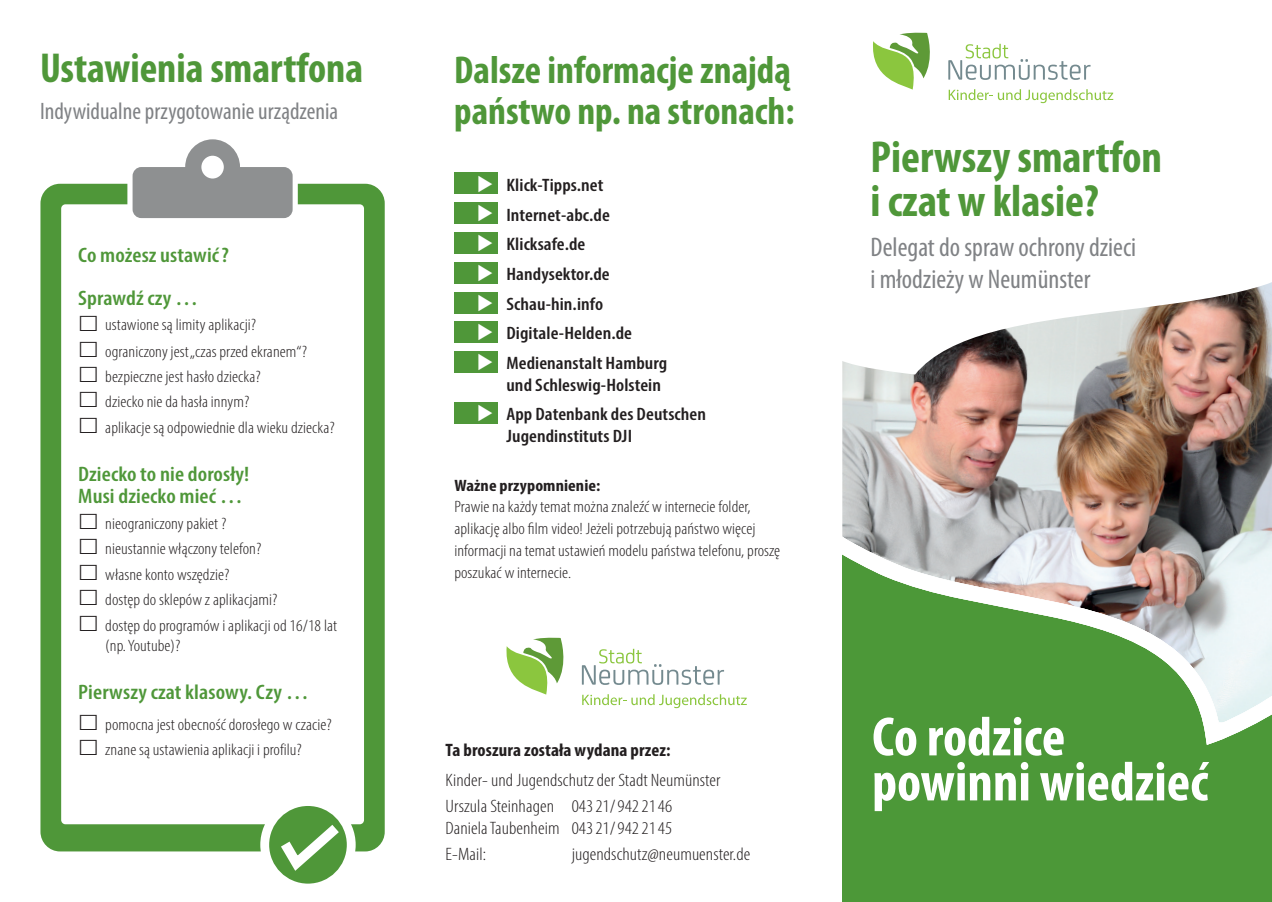
<style>
.page{position:relative;width:1272px;height:902px;background:#fff}
.page>*{position:absolute;margin:0;border:0;box-sizing:border-box;transform-origin:0 0}
.t1{font:700 condensed 55.65px/45px "Myriad Pro";color:#fff}
.t2{font:700 condensed 45px/43.5px "Myriad Pro";color:#4f9739}
.t3{font:700 condensed 42px "Myriad Pro";color:#4f9739}
.t4{font:700 condensed 39px/41.2px "Myriad Pro";color:#4f9739}
.t5{font:condensed 27px/32.4px "Myriad Pro";color:#808285}
.t6{font:condensed 23.85px "Myriad Pro";color:#808285}
.t7{font:600 condensed 21px/43px "Myriad Pro";letter-spacing:.005em;color:#4f9739;scale:1.1 1}
.t8{font:600 condensed 18px/29.7px "Myriad Pro";letter-spacing:.005em;color:#231f20;scale:1.1 1}
.t9{font:300 condensed 18px/25.8px "Myriad Pro";letter-spacing:.005em;color:#231f20;scale:1.1 1}
.t10{font:700 condensed 18px "Myriad Pro";letter-spacing:.005em;color:#231f20;scale:1.05 1}
.t11{font:300 condensed 16.5px/25.3px "Myriad Pro";letter-spacing:.005em;color:#231f20;scale:1.1 1}
.t12{font:700 condensed 16.5px "Myriad Pro";letter-spacing:.005em;color:#231f20;scale:1.1 1}
</style>
<div class="page">
<img style="left:842px;top:374px;width:429px;height:157px">
<svg style="left:842px;top:282px;width:429px;height:92px"></svg>
<div style="left:842px;top:744px;width:429px;height:157px;background:#4c9838"></div>
<svg style="left:842px;top:531px;width:429px;height:213px;background:#8ab07d"></svg>
<div style="left:454px;top:173px;width:43px;height:21px;background:#4f9739"></div>
<div style="left:454px;top:202px;width:43px;height:22px;background:#4f9739"></div>
<div style="left:454px;top:232px;width:43px;height:21px;background:#4f9739"></div>
<div style="left:454px;top:262px;width:43px;height:21px;background:#4f9739"></div>
<div style="left:454px;top:292px;width:43px;height:21px;background:#4f9739"></div>
<div style="left:454px;top:322px;width:43px;height:21px;background:#4f9739"></div>
<div style="left:454px;top:351px;width:43px;height:21px;background:#4f9739"></div>
<div style="left:454px;top:402px;width:43px;height:21px;background:#4f9739"></div>
<svg style="left:133px;top:139px;width:159px;height:45px"></svg>
<svg style="left:40px;top:184px;width:345px;height:667px"></svg>
<svg style="left:260px;top:797px;width:106px;height:87px"></svg>
<svg style="left:948px;top:44px;width:142px;height:36px"></svg>
<svg style="left:873px;top:32px;width:57px;height:58px"></svg>
<svg style="left:948px;top:89px;width:165px;height:14px"></svg>
<svg style="left:582px;top:648px;width:142px;height:36px"></svg>
<svg style="left:506px;top:637px;width:58px;height:57px"></svg>
<svg style="left:582px;top:694px;width:164px;height:14px"></svg>
<svg style="left:80px;top:316px;width:17px;height:15px"></svg>
<svg style="left:80px;top:341px;width:42px;height:16px"></svg>
<svg style="left:80px;top:366px;width:42px;height:17px"></svg>
<svg style="left:80px;top:392px;width:42px;height:16px"></svg>
<svg style="left:80px;top:417px;width:42px;height:16px"></svg>
<svg style="left:80px;top:513px;width:42px;height:17px"></svg>
<svg style="left:80px;top:539px;width:42px;height:16px"></svg>
<svg style="left:80px;top:564px;width:42px;height:16px"></svg>
<svg style="left:80px;top:589px;width:42px;height:17px"></svg>
<svg style="left:80px;top:615px;width:42px;height:16px"></svg>
<svg style="left:80px;top:714px;width:42px;height:16px"></svg>
<svg style="left:80px;top:739px;width:42px;height:17px"></svg>
<h3 class="t3" style="left:40px;top:42px;width:325px">Ustawienia smartfona</h3>
<h3 class="t6" style="left:40px;top:97px;width:299px">Indywidualne przygotowanie urządzenia</h3>
<p class="t7" style="left:78px;top:233px;width:139px">Co możesz ustawić?<br>Sprawdź czy …</p>
<p class="t11" style="left:105px;top:311px;width:185px;line-height:26.8px">ustawione są limity aplikacji? ograniczony jest „czas przed ekranem“?</p>
<p class="t11" style="left:105px;top:364px;width:210px">bezpieczne jest hasło dziecka?<br>dziecko nie da hasła innym?<br>aplikacje są odpowiednie dla wieku dziecka?</p>
<p class="t7" style="left:78px;top:463px;width:157px;line-height:21.8px">Dziecko to nie dorosły!<br>Musi dziecko mieć …</p>
<p class="t11" style="left:105px;top:511px;width:212px">nieograniczony pakiet ?<br>nieustannie włączony telefon?<br>własne konto wszędzie?<br>dostęp do sklepów z aplikacjami?<br>dostęp do programów i aplikacji od 16/18 lat</p>
<p class="t11" style="left:105px;top:632px;width:70px">(np. Youtube)?</p>
<p class="t7" style="left:78px;top:670px;width:211px">Pierwszy czat klasowy. Czy …</p>
<p class="t11" style="left:105px;top:711px;width:207px">pomocna jest obecność dorosłego w czacie? znane są ustawienia aplikacji i profilu?</p>
<h3 class="t4" style="left:454px;top:48px;width:342px">Dalsze informacje znajdą państwo np. na stronach:</h3>
<p class="t8" style="left:506px;top:170px;width:148px">Klick-Tipps.net<br>Internet-abc.de<br>Klicksafe.de<br>Handysektor.de<br>Schau-hin.info<br>Digitale-Helden.de<br>Medienanstalt Hamburg</p>
<p class="t8" style="left:506px;top:369px;width:183px">und Schleswig-Holstein<br>App Datenbank des Deutschen</p>
<p class="t8" style="left:506px;top:421px;width:116px">Jugendinstituts DJI</p>
<p class="t12" style="left:454px;top:474px;width:134px">Ważne przypomnienie:</p>
<p class="t11" style="left:454px;top:496px;width:298px;line-height:21.8px">Prawie na każdy temat można znaleźć w internecie folder, aplikację albo film video! Jeżeli potrzebują państwo więcej informacji na temat ustawień modelu państwa telefonu, proszę poszukać w internecie.</p>
<p class="t10" style="left:445px;top:738px;width:216px">Ta broszura została wydana przez:</p>
<p class="t9" style="left:445px;top:767px;width:251px">Kinder- und Jugendschutz der Stadt Neumünster<br>Urszula Steinhagen 04321/942 2146</p>
<p class="t9" style="left:445px;top:814px;width:208px">Daniela Taubenheim 04321/942 2145<br>E-Mail:</p>
<p class="t9" style="left:571px;top:840px;width:164px">jugendschutz@neumuenster.de</p>
<h2 class="t2" style="left:870px;top:134px;width:293px">Pierwszy smartfon i czat w klasie?</h2>
<h3 class="t5" style="left:870px;top:230px;width:267px">Delegat do spraw ochrony dzieci i młodzieży w Neumünster</h3>
<h1 class="t1" style="left:872px;top:713px;width:337px">Co rodzice powinni wiedzieć</h1>
</div>
